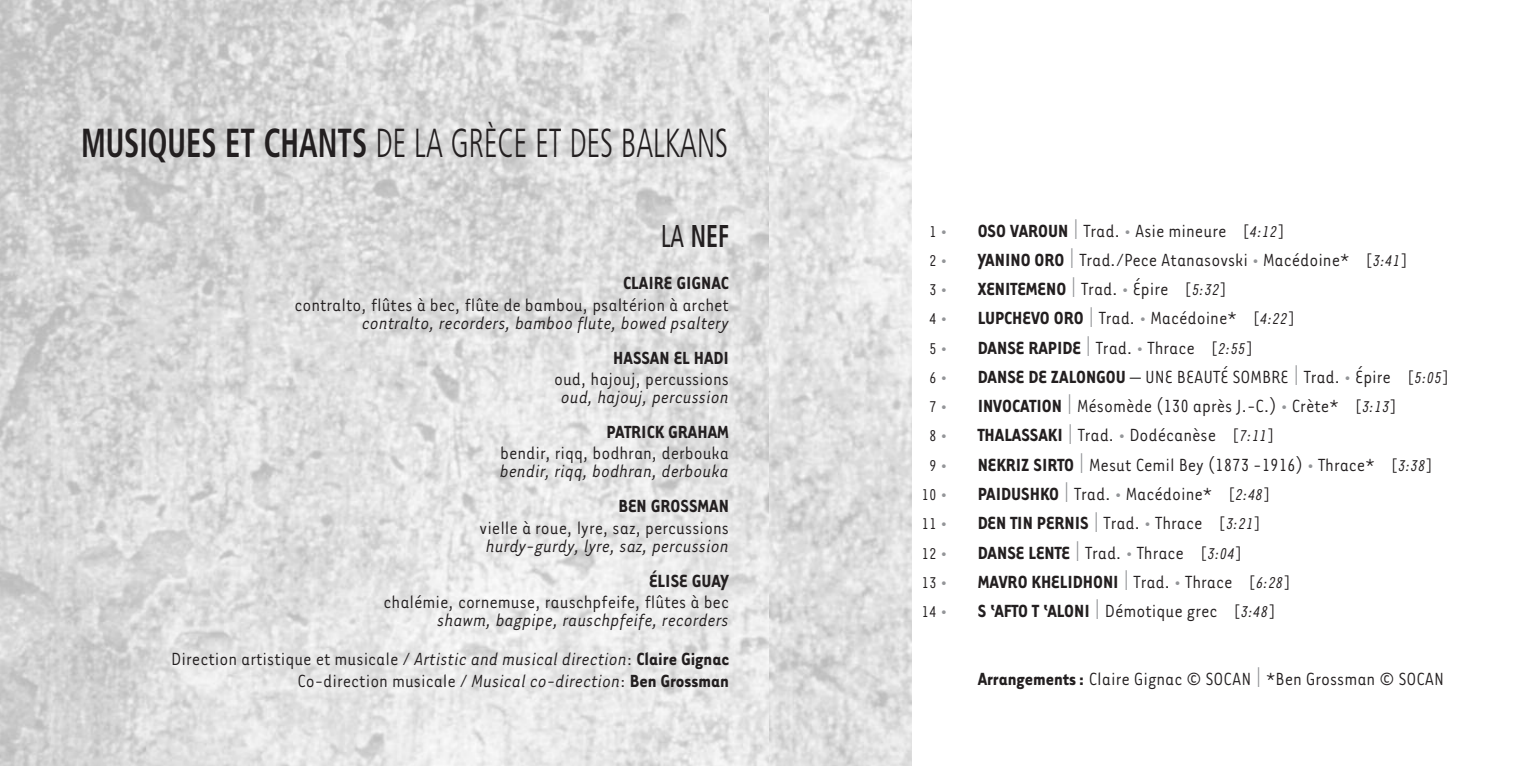
<style>
.page{position:relative;width:1539px;height:766px;background:#fff}
.page>*{position:absolute;margin:0;border:0;box-sizing:border-box;transform-origin:0 0}
.t1{font:300 condensed 40.5px "Frutiger";color:#231f20;scale:.75 1}
.t2{font:700 condensed 31.5px "Frutiger";color:#231f20;scale:.75 1}
.t3{font:20.25px "Tarzana Narrow";color:#231f20}
.t4{font:italic 20.25px/39.4px "Tarzana Narrow";color:#231f20;text-align:right}
.t5{font:700 20.25px "Tarzana Narrow";color:#231f20}
.t6{font:18px "Tarzana Narrow";color:#231f20}
.s1{font-weight:700}
.s2{font-weight:400}
.s3{font-style:normal}
.s4{font-weight:700;font-style:normal}
.s5{font-style:italic}
.s6{font-size:20.25px;color:#939598}
.s7{font-size:26.32px;color:#939598}
.s8{color:#939598}
.s9{font-size:18px}
.s10{font-style:italic;font-size:18px}
.s11{font-weight:400;font-size:26.32px;color:#939598}
.s12{font-weight:400;color:#939598}
.s13{font-weight:400;font-size:18px}
.s14{font-weight:400;font-style:italic;font-size:18px}
</style>
<div class="page">
<img style="left:0;top:0;width:911px;height:765px">
<h1 class="t1" style="left:81px;top:126px;width:864px"><span class="s1">MUSIQUES ET CHANTS</span> DE LA GRÈCE ET DES BALKANS</h1>
<h2 class="t2" style="left:661px;top:223px;width:92px"><span class="s2">LA</span> NEF</h2>
<p class="t5" style="left:623px;top:270px;width:107px">CLAIRE GIGNAC</p>
<p class="t3" style="left:294px;top:292px;width:436px">contralto, flûtes à bec, flûte de bambou, psaltérion à archet</p>
<p class="t4" style="left:362px;top:302px;width:368px">contralto, recorders, bamboo flute, bowed psaltery</p>
<p class="t5" style="left:613px;top:345px;width:117px">HASSAN EL HADI</p>
<p class="t3" style="left:554px;top:366px;width:176px">oud, hajouj, percussions</p>
<p class="t4" style="left:561px;top:376px;width:169px">oud, hajouj, percussion</p>
<p class="t5" style="left:606px;top:419px;width:124px">PATRICK GRAHAM</p>
<p class="t3" style="left:500px;top:440px;width:230px">bendir, riqq, bodhran, derbouka</p>
<p class="t4" style="left:500px;top:450px;width:230px">bendir, riqq, bodhran, derbouka</p>
<p class="t5" style="left:619px;top:493px;width:112px">BEN GROSSMAN</p>
<p class="t3" style="left:480px;top:514px;width:251px">vielle à roue, lyre, saz, percussions</p>
<p class="t4" style="left:486px;top:525px;width:244px">hurdy-gurdy, lyre, saz, percussion</p>
<p class="t5" style="left:649px;top:567px;width:81px">ÉLISE GUAY</p>
<p class="t3" style="left:384px;top:589px;width:347px">chalémie, cornemuse, rauschpfeife, flûtes à bec</p>
<p class="t4" style="left:171px;top:599px;width:559px">shawm, bagpipe, rauschpfeife, recorders<br><span class="s3">Direction artistique et musicale /</span> Artistic and musical direction<span class="s3">:</span> <span class="s4">Claire Gignac</span></p>
<p class="t3" style="left:297px;top:667px;width:433px">Co-direction musicale / <span class="s5">Musical co-direction</span>: <span class="s1">Ben Grossman</span></p>
<p class="t6" style="left:929px;top:220px;width:20px">1<span class="s6">•</span></p>
<p class="t3" style="left:978px;top:217px;width:309px"><span class="s1">OSO VAROUN</span> <span class="s7">|</span> Trad. <span class="s8">•</span> Asie mineure <span class="s9">[</span><span class="s10">4:12</span><span class="s9">]</span></p>
<p class="t6" style="left:929px;top:249px;width:20px">2<span class="s6">•</span></p>
<p class="t3" style="left:978px;top:247px;width:432px"><span class="s1">YANINO ORO</span> <span class="s7">|</span> Trad./Pece Atanasovski <span class="s8">•</span> Macédoine* <span class="s9">[</span><span class="s10">3:41</span><span class="s9">]</span></p>
<p class="t6" style="left:929px;top:278px;width:20px">3<span class="s6">•</span></p>
<p class="t5" style="left:978px;top:276px;width:251px">XENITEMENO <span class="s11">|</span> <span class="s2">Trad.</span> <span class="s12">•</span> <span class="s2">Épire</span> <span class="s13">[</span><span class="s14">5:32</span><span class="s13">]</span></p>
<p class="t6" style="left:929px;top:307px;width:20px">4<span class="s6">•</span></p>
<p class="t3" style="left:978px;top:305px;width:319px"><span class="s1">LUPCHEVO ORO</span> <span class="s7">|</span> Trad. <span class="s8">•</span> Macédoine* <span class="s9">[</span><span class="s10">4:22</span><span class="s9">]</span></p>
<p class="t6" style="left:929px;top:337px;width:20px">5<span class="s6">•</span></p>
<p class="t5" style="left:978px;top:334px;width:277px">DANSE RAPIDE <span class="s11">|</span> <span class="s2">Trad.</span> <span class="s12">•</span> <span class="s2">Thrace</span> <span class="s13">[</span><span class="s14">2:55</span><span class="s13">]</span></p>
<p class="t6" style="left:929px;top:366px;width:20px">6<span class="s6">•</span></p>
<p class="t3" style="left:978px;top:364px;width:473px"><span class="s1">DANSE DE ZALONGOU</span> — UNE BEAUTÉ SOMBRE <span class="s7">|</span> Trad. <span class="s8">•</span> Épire <span class="s9">[</span><span class="s10">5:05</span><span class="s9">]</span></p>
<p class="t6" style="left:929px;top:395px;width:20px">7<span class="s6">•</span></p>
<p class="t3" style="left:978px;top:393px;width:421px"><span class="s1">INVOCATION</span> <span class="s7">|</span> Mésomède (130 après J.-C.) <span class="s8">•</span> Crète* <span class="s9">[</span><span class="s10">3:13</span><span class="s9">]</span></p>
<p class="t6" style="left:929px;top:424px;width:20px">8<span class="s6">•</span></p>
<p class="t3" style="left:978px;top:422px;width:298px"><span class="s1">THALASSAKI</span> <span class="s7">|</span> Trad. <span class="s8">•</span> Dodécanèse <span class="s9">[</span><span class="s10">7:11</span><span class="s9">]</span></p>
<p class="t6" style="left:929px;top:454px;width:20px">9<span class="s6">•</span></p>
<p class="t3" style="left:978px;top:451px;width:457px"><span class="s1">NEKRIZ SIRTO</span> <span class="s7">|</span> Mesut Cemil Bey (1873 -1916) <span class="s8">•</span> Thrace* <span class="s9">[</span><span class="s10">3:38</span><span class="s9">]</span></p>
<p class="t6" style="left:922px;top:483px;width:27px">10<span class="s6">•</span></p>
<p class="t3" style="left:978px;top:481px;width:294px"><span class="s1">PAIDUSHKO</span> <span class="s7">|</span> Trad. <span class="s8">•</span> Macédoine* <span class="s9">[</span><span class="s10">2:48</span><span class="s9">]</span></p>
<p class="t6" style="left:922px;top:512px;width:27px">11<span class="s6">•</span></p>
<p class="t5" style="left:978px;top:510px;width:285px">DEN TIN PERNIS <span class="s11">|</span> <span class="s2">Trad.</span> <span class="s12">•</span> <span class="s2">Thrace</span> <span class="s13">[</span><span class="s14">3:21</span><span class="s13">]</span></p>
<p class="t6" style="left:922px;top:541px;width:27px">12<span class="s6">•</span></p>
<p class="t3" style="left:978px;top:539px;width:266px"><span class="s1">DANSE LENTE</span> <span class="s7">|</span> Trad. <span class="s8">•</span> Thrace <span class="s9">[</span><span class="s10">3:04</span><span class="s9">]</span></p>
<p class="t6" style="left:922px;top:571px;width:27px">13<span class="s6">•</span></p>
<p class="t5" style="left:978px;top:568px;width:315px">MAVRO KHELIDHONI <span class="s11">|</span> <span class="s2">Trad.</span> <span class="s12">•</span> <span class="s2">Thrace</span> <span class="s13">[</span><span class="s14">6:28</span><span class="s13">]</span></p>
<p class="t6" style="left:922px;top:600px;width:27px">14<span class="s6">•</span></p>
<p class="t5" style="left:978px;top:598px;width:300px">S ‘AFTO T ‘ALONI <span class="s11">|</span> <span class="s2">Démotique grec</span> <span class="s13">[</span><span class="s14">3:48</span><span class="s13">]</span></p>
<p class="t3" style="left:978px;top:665px;width:468px"><span class="s1">Arrangements:</span> Claire Gignac © SOCAN <span class="s7">|</span> *Ben Grossman © SOCAN</p>
</div>
